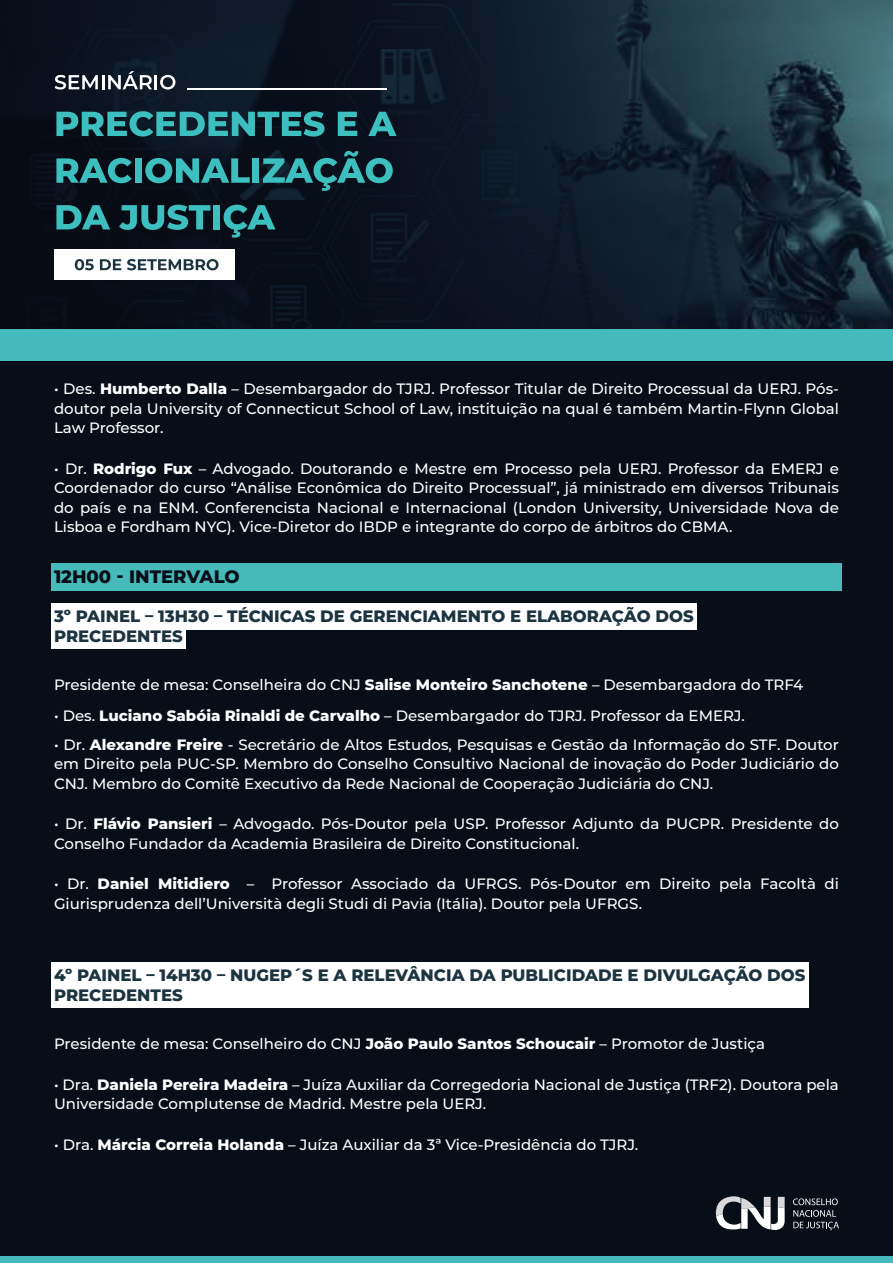
<style>
.page{position:relative;width:893px;height:1263px;background:#fff}
.page>*{position:absolute;margin:0;border:0;box-sizing:border-box;transform-origin:0 0}
.t1{font:800 18px "Montserrat";color:#070d17}
.t2{font:800 16.5px/19.5px "Montserrat";color:#1c3340}
.t3{font:500 15px/19.5px "Montserrat";color:#fff;text-align:justify}
.s1{font-weight:800}
</style>
<div class="page">
<img style="left:0;top:0;width:893px;height:329px">
<div style="left:0;top:350px;width:893px;height:913px;background:#080e18"></div>
<div style="left:0;top:329px;width:893px;height:32px;background:#45babc"></div>
<div style="left:0;top:1256px;width:893px;height:7px;background:#45babc"></div>
<div style="left:51px;top:563px;width:791px;height:28px;background:#46babb"></div>
<div style="left:51px;top:603px;width:646px;height:26px;background:#fff"></div>
<div style="left:51px;top:623px;width:135px;height:26px;background:#fff"></div>
<div style="left:51px;top:962px;width:757px;height:46px;background:#fff"></div>
<svg style="left:793px;top:1198px;width:46px;height:32px"></svg>
<svg style="left:716px;top:1196px;width:69px;height:34px"></svg>
<div style="left:54px;top:249px;width:180px;height:31px;background:#fff"></div>
<svg style="left:55px;top:71px;width:120px;height:19px"></svg>
<svg style="left:56px;top:111px;width:268px;height:26px;background:#267378"></svg>
<svg style="left:338px;top:112px;width:19px;height:24px"></svg>
<svg style="left:368px;top:112px;width:29px;height:24px"></svg>
<svg style="left:56px;top:158px;width:76px;height:25px;background:#246e72"></svg>
<div style="left:135px;top:158px;width:7px;height:25px;background:#3dbfbf"></div>
<svg style="left:145px;top:158px;width:105px;height:25px;background:#246c71"></svg>
<div style="left:252px;top:158px;width:7px;height:25px;background:#3dbfbf"></div>
<svg style="left:263px;top:151px;width:130px;height:40px;background:#1b4e56"></svg>
<svg style="left:56px;top:205px;width:54px;height:24px"></svg>
<svg style="left:119px;top:205px;width:91px;height:25px;background:#23686d"></svg>
<div style="left:213px;top:205px;width:7px;height:24px;background:#3dbfbf"></div>
<svg style="left:224px;top:205px;width:51px;height:33px;background:#1d565c"></svg>
<svg style="left:75px;top:259px;width:19px;height:11px"></svg>
<svg style="left:100px;top:259px;width:21px;height:11px"></svg>
<svg style="left:127px;top:259px;width:92px;height:11px"></svg>
<hr style="left:187px;top:89px;width:200px;height:1px;background:#fff">
<p class="t3" style="left:54px;top:378px;width:786px">• Des. <span class="s1">Humberto Dalla</span> – Desembargador do TJRJ. Professor Titular de Direito Processual da UERJ. Pós&shy;doutor pela University of Connecticut School of Law, instituição na qual é também Martin-Flynn Global Law Professor.</p>
<p class="t3" style="left:54px;top:458px;width:786px">• Dr. <span class="s1">Rodrigo Fux</span> – Advogado. Doutorando e Mestre em Processo pela UERJ. Professor da EMERJ e Coordenador do curso “Análise Econômica do Direito Processual”, já ministrado em diversos Tribunais do país e na ENM. Conferencista Nacional e Internacional (London University, Universidade Nova de Lisboa e Fordham NYC). Vice-Diretor do IBDP e integrante do corpo de árbitros do CBMA.</p>
<p class="t1" style="left:54px;top:564px;width:187px">12H00 - INTERVALO</p>
<p class="t2" style="left:54px;top:606px;width:641px">3º PAINEL – 13H30 – TÉCNICAS DE GERENCIAMENTO E ELABORAÇÃO DOS<br>PRECEDENTES</p>
<p class="t3" style="left:54px;top:674px;width:751px">Presidente de mesa: Conselheira do CNJ <span class="s1">Salise Monteiro Sanchotene</span> – Desembargadora do TRF4</p>
<p class="t3" style="left:54px;top:705px;width:692px">• Des. <span class="s1">Luciano Sabóia Rinaldi de Carvalho</span> – Desembargador do TJRJ. Professor da EMERJ.</p>
<p class="t3" style="left:54px;top:734px;width:786px">• Dr. <span class="s1">Alexandre Freire</span> - Secretário de Altos Estudos, Pesquisas e Gestão da Informação do STF. Doutor em Direito pela PUC-SP. Membro do Conselho Consultivo Nacional de inovação do Poder Judiciário do CNJ. Membro do Comitê Executivo da Rede Nacional de Cooperação Judiciária do CNJ.</p>
<p class="t3" style="left:54px;top:813px;width:786px">• Dr. <span class="s1">Flávio Pansieri</span> – Advogado. Pós-Doutor pela USP. Professor Adjunto da PUCPR. Presidente do<br>Conselho Fundador da Academia Brasileira de Direito Constitucional.</p>
<p class="t3" style="left:54px;top:873px;width:786px">• Dr. <span class="s1">Daniel Mitidiero</span> – Professor Associado da UFRGS. Pós-Doutor em Direito pela Facoltà di<br>Giurisprudenza dell’Università degli Studi di Pavia (Itália). Doutor pela UFRGS.</p>
<p class="t2" style="left:54px;top:964px;width:753px">4º PAINEL – 14H30 – NUGEP´S E A RELEVÂNCIA DA PUBLICIDADE E DIVULGAÇÃO DOS<br>PRECEDENTES</p>
<p class="t3" style="left:54px;top:1033px;width:712px">Presidente de mesa: Conselheiro do CNJ <span class="s1">João Paulo Santos Schoucair</span> – Promotor de Justiça</p>
<p class="t3" style="left:54px;top:1074px;width:786px">• Dra. <span class="s1">Daniela Pereira Madeira</span> – Juíza Auxiliar da Corregedoria Nacional de Justiça (TRF2). Doutora pela<br>Universidade Complutense de Madrid. Mestre pela UERJ.</p>
<p class="t3" style="left:54px;top:1134px;width:586px">• Dra. <span class="s1">Márcia Correia Holanda</span> – Juíza Auxiliar da 3ª Vice-Presidência do TJRJ.</p>
</div>
